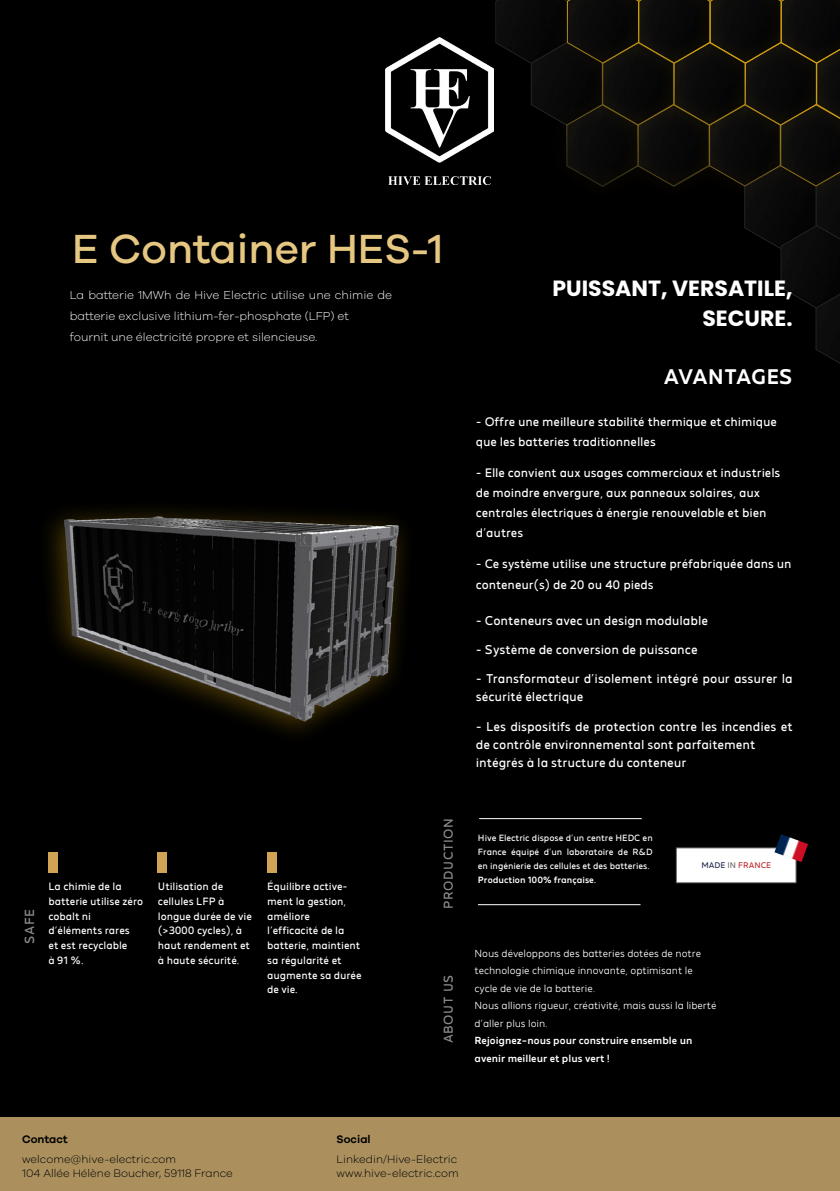
<style>
.page{position:relative;width:840px;height:1191px;background:#fff}
.page>*{position:absolute;margin:0;border:0;box-sizing:border-box;transform-origin:0 0}
.t1{font:500 42px "Galano Grotesque";color:#e6c781}
.t2{font:700 22px/30px "Poppins";color:#fff;text-align:right}
.t3{font:500 21px "MADE Future X";letter-spacing:-.01em;color:#fff}
.t4{font:13.2px "MADE Future X";color:#8e8e8d}
.t5{font:12.8px "MADE Future X";letter-spacing:.05em;color:#8e8e8d}
.t6{font:12.6px/18px "MADE Future X";color:#fff}
.t7{font:12.2px/20px "MADE Future X";color:#fff}
.t8{font:300 11.8px/21px "Galano Grotesque";color:#fff}
.t9{font:300 11.2px/13.6px "Galano Grotesque";color:#000}
.t10{font:600 11.2px "Galano Grotesque";color:#000}
.t11{font:10.6px/14.8px "MADE Future X";color:#fff}
.t12{font:300 10.2px/17.4px "MADE Future X";color:#fff}
.t13{font:500 10.2px/17.4px "MADE Future X";color:#fff}
.t14{font:9px/14px "MADE Future X";color:#fff;text-align:justify}
.t15{font:500 9px "MADE Future X";color:#fff}
.t16{font:8.2px "MADE Future X";color:#be2d30}
.s1{color:#202c4c}
.s2{color:#6b6b6a}
</style>
<div class="page">
<div style="left:0;top:0;width:839px;height:1191px;background:#000"></div>
<div style="left:0;top:1117px;width:839px;height:74px;background:#ab905e"></div>
<svg style="left:495px;top:0;width:344px;height:363px"></svg>
<img style="left:385px;top:38px;width:108px;height:147px">
<div style="left:676px;top:848px;width:119px;height:34px;background:#fff"></div>
<div style="left:675px;top:847px;width:121px;height:36px;border:1px solid #6b6b6a"></div>
<hr style="left:479px;top:818px;width:162px;height:1px;background:#fff">
<hr style="left:477px;top:904px;width:163px;height:1px;background:#fff">
<img style="left:774px;top:834px;width:33px;height:28px">
<div style="left:48px;top:852px;width:10px;height:21px;background:#d0a454"></div>
<div style="left:158px;top:852px;width:9px;height:21px;background:#d0a454"></div>
<div style="left:267px;top:852px;width:9px;height:21px;background:#d0a454"></div>
<img style="left:49px;top:510px;width:356px;height:223px">
<h1 class="t1" style="left:72px;top:224px;width:372px">E Container HES-1</h1>
<p class="t8" style="left:70px;top:284px;width:324px">La batterie 1MWh de Hive Electric utilise une chimie de batterie exclusive lithium-fer-phosphate (LFP) et<br>fournit une électricité propre et silencieuse.</p>
<h2 class="t2" style="left:552px;top:273px;width:241px">PUISSANT, VERSATILE,<br>SECURE.</h2>
<p class="t4" style="left:22px;top:944px;width:37px;rotate:-90deg">SAFE</p>
<p class="t11" style="left:48px;top:879px;width:96px">La chimie de la batterie utilise zéro cobalt ni d’éléments rares<br>et est recyclable<br>à 91 %.</p>
<p class="t11" style="left:158px;top:879px;width:95px">Utilisation de cellules LFP à longue durée de vie (&gt;3000 cycles), à haut rendement et à haute sécurité.</p>
<p class="t11" style="left:267px;top:879px;width:96px">Équilibre active&shy;ment la gestion, améliore l’efficacité de la batterie, maintient sa régularité et augmente sa durée de vie.</p>
<p class="t5" style="left:440px;top:909px;width:93px;rotate:-90deg">PRODUCTION</p>
<p class="t5" style="left:440px;top:1043px;width:70px;rotate:-90deg">ABOUT US</p>
<h3 class="t3" style="left:663px;top:364px;width:130px">AVANTAGES</h3>
<p class="t7" style="left:475px;top:411px;width:302px">- Offre une meilleure stabilité thermique et chimique que les batteries traditionnelles</p>
<p class="t7" style="left:475px;top:463px;width:306px">- Elle convient aux usages commerciaux et industriels de moindre envergure, aux panneaux solaires, aux centrales électriques à énergie renouvelable et bien d’autres</p>
<p class="t7" style="left:475px;top:554px;width:317px">- Ce système utilise une structure préfabriquée dans un conteneur(s) de 20 ou 40 pieds</p>
<p class="t6" style="left:475px;top:611px;width:233px">- Conteneurs avec un design modulable</p>
<p class="t6" style="left:475px;top:640px;width:223px">- Système de conversion de puissance</p>
<p class="t6" style="left:475px;top:669px;width:318px">- Transformateur d’isolement intégré pour assurer la sécurité électrique</p>
<p class="t6" style="left:475px;top:717px;width:318px">- Les dispositifs de protection contre les incendies et de contrôle environnemental sont parfaitement intégrés à la structure du conteneur</p>
<p class="t14" style="left:477px;top:830px;width:176px">Hive Electric dispose d’un centre HEDC en France équipé d’un laboratoire de R&amp;D en ingénierie des cellules et des batteries.</p>
<p class="t15" style="left:477px;top:874px;width:120px">Production 100% française.</p>
<p class="t16" style="left:701px;top:860px;width:71px"><span class="s1">MADE</span> <span class="s2">IN</span> FRANCE</p>
<p class="t12" style="left:474px;top:944px;width:243px">Nous développons des batteries dotées de notre technologie chimique innovante, optimisant le cycle de vie de la batterie.<br>Nous allions rigueur, créativité, mais aussi la liberté d’aller plus loin.</p>
<p class="t13" style="left:474px;top:1032px;width:219px">Rejoignez-nous pour construire ensemble un avenir meilleur et plus vert !</p>
<p class="t10" style="left:22px;top:1132px;width:47px">Contact</p>
<p class="t9" style="left:22px;top:1152px;width:212px">welcome@hive-electric.com<br>104 Allée Hélène Boucher, 59118 France</p>
<p class="t10" style="left:336px;top:1132px;width:35px">Social</p>
<p class="t9" style="left:336px;top:1152px;width:123px">Linkedin/Hive-Electric www.hive-electric.com</p>
</div>
